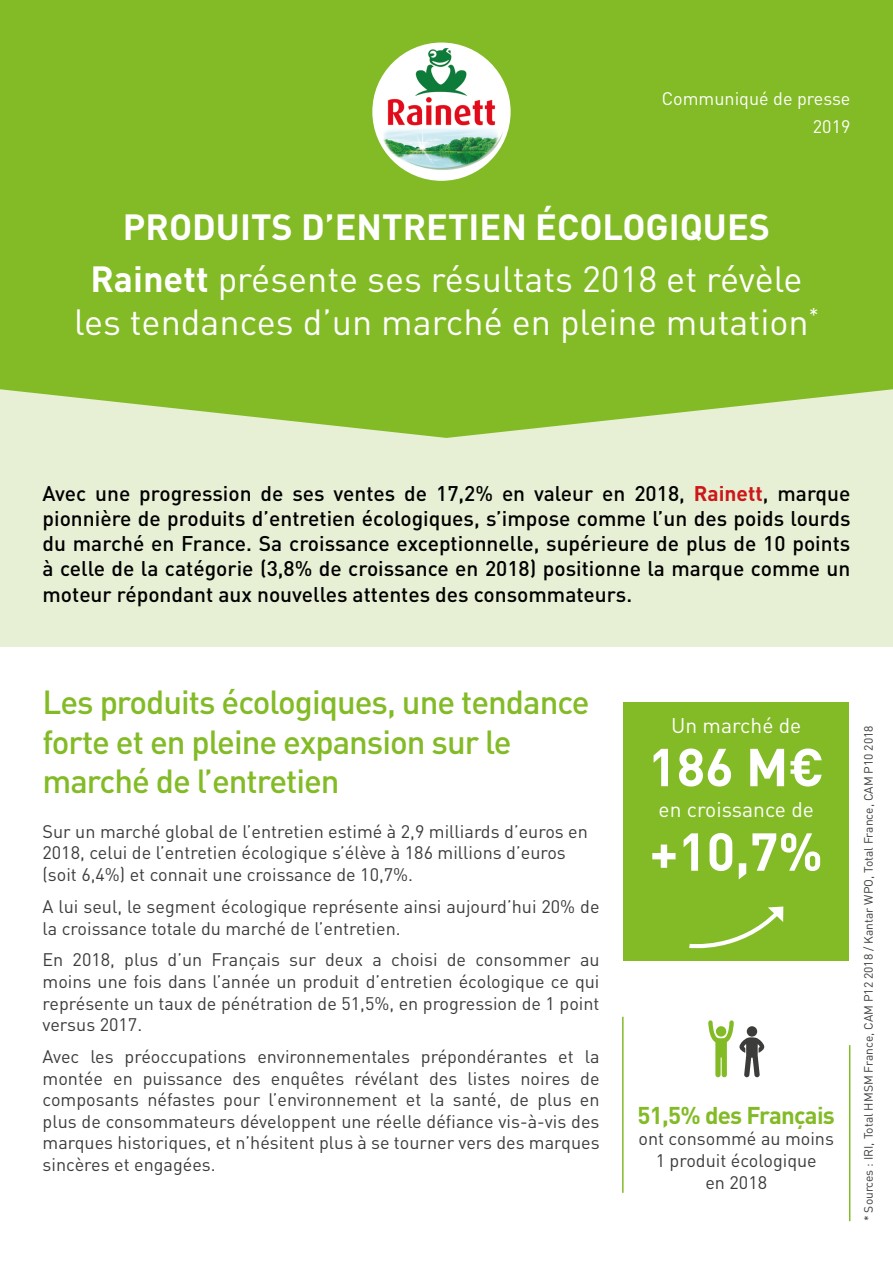
<style>
.page{position:relative;width:893px;height:1263px;background:#fff}
.page>*{position:absolute;margin:0;border:0;box-sizing:border-box;transform-origin:0 0}
.t1{font:700 52.5px "DIN";color:#fff}
.t2{font:700 36px/51.8px "DIN";color:#fff;text-align:center}
.t3{font:36px "DIN";color:#fff}
.t4{font:500 33px/39.6px "DIN";letter-spacing:-.03em;color:#83bb26}
.t5{font:700 24px "DIN";letter-spacing:-.03em;color:#83bb26}
.t6{font:500 21px/25.2px "DIN";color:#000;text-align:justify}
.t7{font:21px "DIN";color:#fff}
.t8{font:18px/21.6px "DIN";color:#3c3c3b}
.t9{font:18px/27.6px "DIN";color:#fff;text-align:right}
.t10{font:12px "DIN";color:#3c3c3b}
.s1{font-weight:400}
.s2{font-weight:700;color:#cd171a}
</style>
<div class="page">
<div style="left:0;top:300px;width:893px;height:347px;background:#e7f0d4"></div>
<svg style="left:708px;top:1020px;width:57px;height:57px"></svg>
<div style="left:747px;top:1026px;width:10px;height:11px;background:#3c3c3b;border-radius:50%"></div>
<div style="left:0;top:0;width:893px;height:438px;background:#83bb26"></div>
<img style="left:372px;top:43px;width:139px;height:138px;border-radius:69px">
<div style="left:624px;top:703px;width:225px;height:258px;background:#83bb26"></div>
<svg style="left:689px;top:906px;width:95px;height:43px"></svg>
<hr style="left:622px;top:1017px;width:2px;height:176px;background:#83bb26">
<hr style="left:849px;top:1045px;width:1px;height:176px;background:#83bb26">
<p class="t9" style="left:662px;top:85px;width:190px">Communiqué de presse<br>2019</p>
<h2 class="t2" style="left:90px;top:200px;width:714px">PRODUITS D’ENTRETIEN ÉCOLOGIQUES<br>Rainett <span class="s1">présente ses résultats 2018 et révèle</span></h2>
<h2 class="t3" style="left:74px;top:300px;width:746px">les tendances d’un marché en pleine mutation<sup>*</sup></h2>
<p class="t6" style="left:43px;top:480px;width:809px">Avec une progression de ses ventes de 17,2% en valeur en 2018, <span class="s2">Rainett</span>, marque pionnière de produits d’entretien écologiques, s’impose comme l’un des poids lourds du marché en France. Sa croissance exceptionnelle, supérieure de plus de 10 points à celle de la catégorie (3,8% de croissance en 2018) positionne la marque comme un moteur répondant aux nouvelles attentes des consommateurs.</p>
<h3 class="t4" style="left:43px;top:681px;width:549px">Les produits écologiques, une tendance forte et en pleine expansion sur le marché de l’entretien</h3>
<p class="t8" style="left:43px;top:820px;width:547px">Sur un marché global de l’entretien estimé à 2,9 milliards d’euros en<br>2018, celui de l’entretien écologique s’élève à 186 millions d’euros (soit 6,4%) et connait une croissance de 10,7%.</p>
<p class="t8" style="left:43px;top:895px;width:559px">A lui seul, le segment écologique représente ainsi aujourd’hui 20% de la croissance totale du marché de l’entretien.</p>
<p class="t8" style="left:43px;top:949px;width:559px;text-align:justify">En 2018, plus d’un Français sur deux a choisi de consommer au moins une fois dans l’année un produit d’entretien écologique ce qui représente un taux de pénétration de 51,5%, en progression de 1 point versus 2017.</p>
<p class="t8" style="left:43px;top:1045px;width:559px;text-align:justify">Avec les préoccupations environnementales prépondérantes et la montée en puissance des enquêtes révélant des listes noires de composants néfastes pour l’environnement et la santé, de plus en plus de consommateurs développent une réelle défiance vis-à-vis des marques historiques, et n’hésitent plus à se tourner vers des marques sincères et engagées.</p>
<p class="t7" style="left:671px;top:712px;width:132px">Un marché de</p>
<h1 class="t1" style="left:648px;top:733px;width:178px">186 M€</h1>
<p class="t7" style="left:659px;top:796px;width:157px">en croissance de</p>
<h1 class="t1" style="left:650px;top:817px;width:175px">+10,7%</h1>
<h3 class="t5" style="left:638px;top:1099px;width:199px">51,5% des Français</h3>
<p class="t8" style="left:638px;top:1128px;width:197px;text-align:center">ont consommé au moins<br>1 produit écologique<br>en 2018</p>
<p class="t10" style="left:861px;top:1221px;width:497px;rotate:-90deg">* Sources : IRI, Total HMSM France, CAM P12 2018 / Kantar WPO, Total France, CAM P10 2018</p>
</div>
